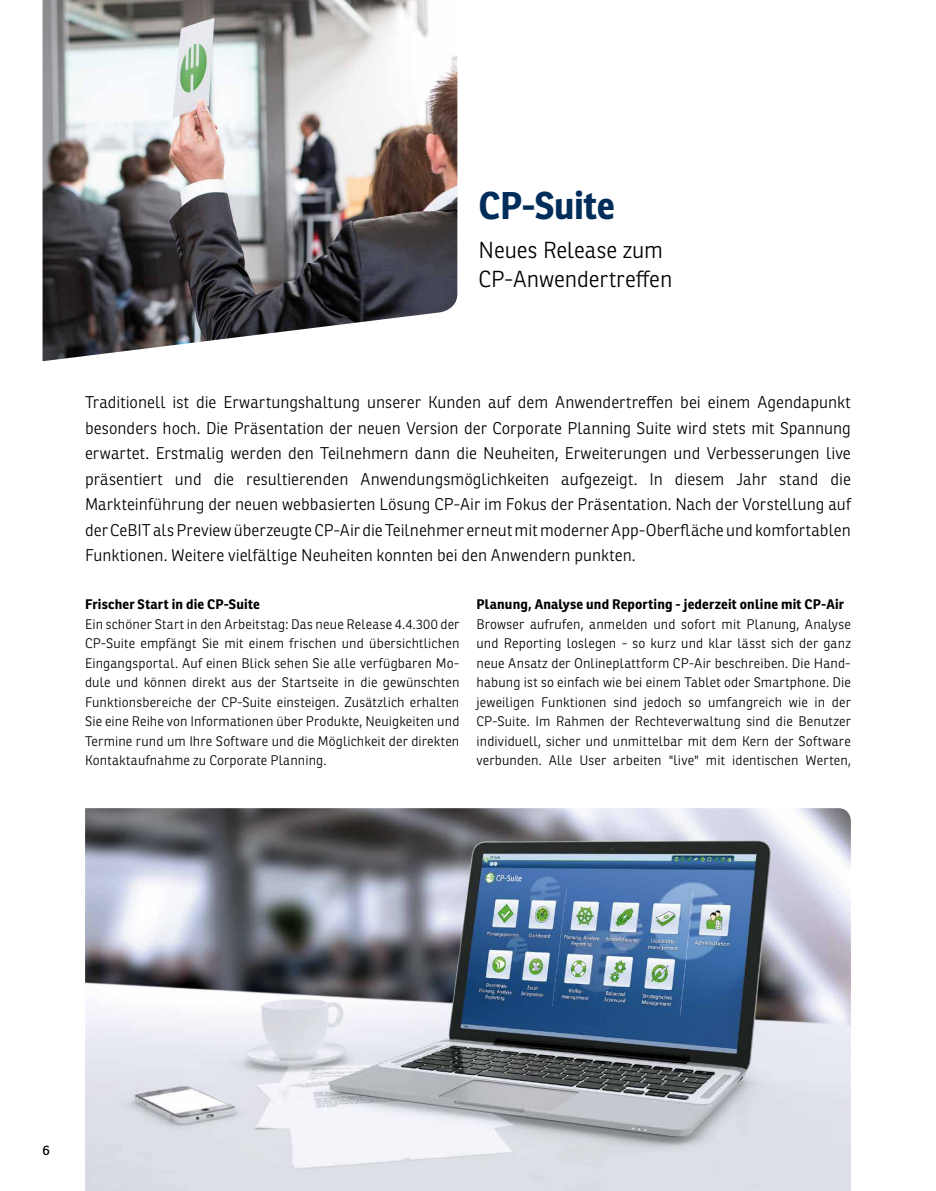
<style>
.page{position:relative;width:936px;height:1191px;background:#fff}
.page>*{position:absolute;margin:0;border:0;box-sizing:border-box;transform-origin:0 0}
.t1{font:700 37.5px "Ronnia";letter-spacing:-.01em;color:#012d5b}
.t2{font:300 22.5px/29.2px "Ronnia";letter-spacing:-.005em;color:#000}
.t3{font:300 16.5px/25.5px "Ronnia";color:#000;text-align:justify}
.t4{font:300 13.5px/19.5px "Ronnia";letter-spacing:.01em;color:#000;text-align:justify}
.t5{font:700 13.5px "Ronnia";letter-spacing:.01em;color:#000}
.t6{font:13.5px "Ronnia";color:#000}
</style>
<div class="page">
<img style="left:43px;top:0;width:414px;height:361px">
<img style="left:85px;top:808px;width:765px;height:383px">
<h1 class="t1" style="left:478px;top:182px;width:137px">CP-Suite</h1>
<h2 class="t2" style="left:478px;top:235px;width:195px">Neues Release zum<br>CP-Anwendertreffen</h2>
<p class="t3" style="left:85px;top:389px;width:767px">Traditionell ist die Erwartungshaltung unserer Kunden auf dem Anwendertreffen bei einem Agendapunkt besonders hoch. Die Präsentation der neuen Version der Corporate Planning Suite wird stets mit Spannung erwartet. Erstmalig werden den Teilnehmern dann die Neuheiten, Erweiterungen und Verbesserungen live präsentiert und die resultierenden Anwendungsmöglichkeiten aufgezeigt. In diesem Jahr stand die Markteinführung der neuen webbasierten Lösung CP-Air im Fokus der Präsentation. Nach der Vorstellung auf der CeBIT als Preview überzeugte CP-Air die Teilnehmer erneut mit moderner App-Oberfläche und komfortablen Funktionen. Weitere vielfältige Neuheiten konnten bei den Anwendern punkten.</p>
<p class="t5" style="left:85px;top:595px;width:176px">Frischer Start in die CP-Suite</p>
<p class="t4" style="left:85px;top:614px;width:376px">Ein schöner Start in den Arbeitstag: Das neue Release 4.4.300 der CP-Suite empfängt Sie mit einem frischen und übersichtlichen Eingangsportal. Auf einen Blick sehen Sie alle verfügbaren Mo&shy;dule und können direkt aus der Startseite in die gewünschten Funktionsbereiche der CP-Suite einsteigen. Zusätzlich erhalten Sie eine Reihe von Informationen über Produkte, Neuigkeiten und Termine rund um Ihre Software und die Möglichkeit der direkten Kontaktaufnahme zu Corporate Planning.</p>
<p class="t5" style="left:476px;top:595px;width:369px">Planung, Analyse und Reporting - jederzeit online mit CP-Air</p>
<p class="t4" style="left:476px;top:614px;width:376px">Browser aufrufen, anmelden und sofort mit Planung, Analyse und Reporting loslegen - so kurz und klar lässt sich der ganz neue Ansatz der Onlineplattform CP-Air beschreiben. Die Hand&shy;habung ist so einfach wie bei einem Tablet oder Smartphone. Die jeweiligen Funktionen sind jedoch so umfangreich wie in der CP-Suite. Im Rahmen der Rechteverwaltung sind die Benutzer individuell, sicher und unmittelbar mit dem Kern der Software verbunden. Alle User arbeiten "live" mit identischen Werten,</p>
<p class="t6" style="left:43px;top:1142px;width:9px">6</p>
</div>
